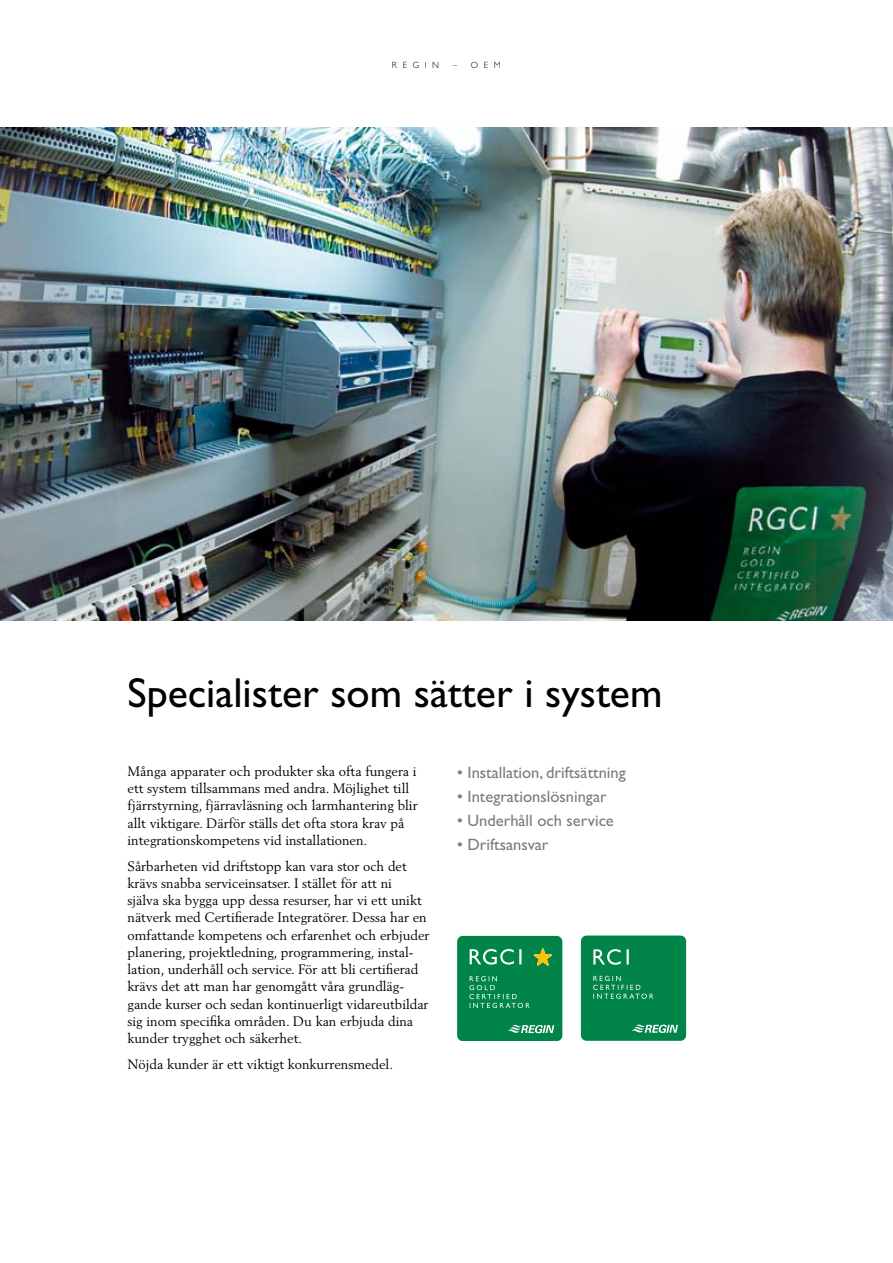
<style>
.page{position:relative;width:893px;height:1263px;background:#fff}
.page>*{position:absolute;margin:0;border:0;box-sizing:border-box;transform-origin:0 0}
.t1{font:42px "Gill Sans";color:#000}
.t2{font:16.5px "Gill Sans";color:#7b7c7e}
.t3{font:13.5px/17.2px "Berling";color:#000}
.t4{font:300 9px "Gill Sans";letter-spacing:.62em;color:#000}
</style>
<div class="page">
<svg style="left:457px;top:936px;width:105px;height:105px;background:#138c52"></svg>
<svg style="left:581px;top:935px;width:105px;height:105px;background:#0e8a52"></svg>
<img style="left:0;top:128px;width:893px;height:493px">
<p class="t4" style="left:392px;top:60px;width:49px">REGIN</p>
<p class="t4" style="left:453px;top:60px;width:50px">– OEM</p>
<h1 class="t1" style="left:128px;top:668px;width:536px">Specialister som sätter i system</h1>
<p class="t3" style="left:128px;top:762px;width:292px">Många apparater och produkter ska ofta fungera i ett system tillsammans med andra. Möjlighet till fjärrstyrning, fjärravläsning och larmhantering blir allt viktigare. Därför ställs det ofta stora krav på integrationskompetens vid installationen.</p>
<p class="t3" style="left:128px;top:857px;width:303px">Sårbarheten vid driftstopp kan vara stor och det krävs snabba serviceinsatser. I stället för att ni<br>själva ska bygga upp dessa resurser, har vi ett unikt nätverk med Certifierade Integratörer. Dessa har en omfattande kompetens och erfarenhet och erbjuder planering, projektledning, programmering, instal&shy;lation, underhåll och service. För att bli certifierad krävs det att man har genomgått våra grundläg&shy;gande kurser och sedan kontinuerligt vidareutbildar sig inom specifika områden. Du kan erbjuda dina kunder trygghet och säkerhet.</p>
<p class="t3" style="left:128px;top:1055px;width:267px">Nöjda kunder är ett viktigt konkurrensmedel.</p>
<p class="t2" style="left:457px;top:763px;width:170px">• Installation, driftsättning</p>
<p class="t2" style="left:457px;top:787px;width:151px">• Integrationslösningar</p>
<p class="t2" style="left:457px;top:811px;width:158px">• Underhåll och service</p>
<p class="t2" style="left:457px;top:835px;width:93px">• Driftsansvar</p>
</div>
